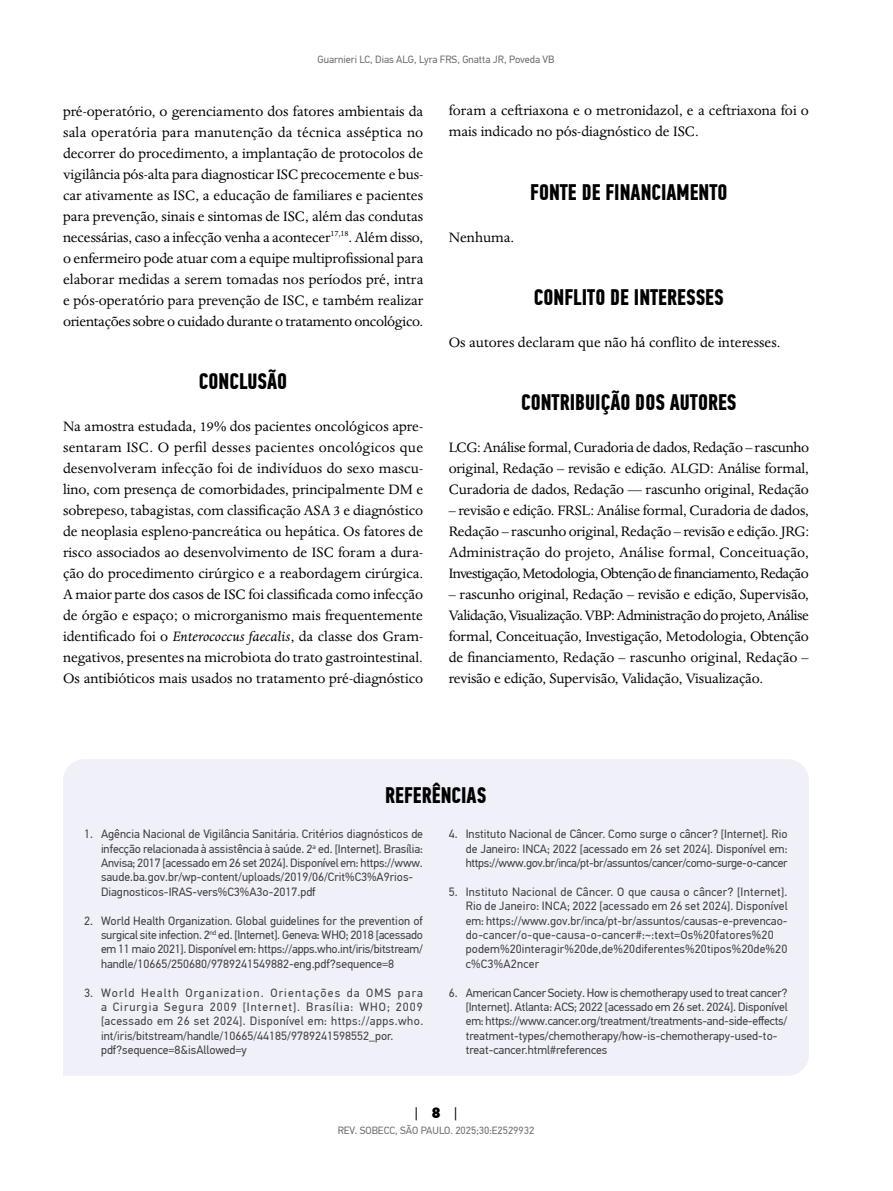
<style>
.page{position:relative;width:893px;height:1191px;background:#fff}
.page>*{position:absolute;margin:0;border:0;box-sizing:border-box;transform-origin:0 0}
.t1{font:700 22.5px "PF Din Text Comp Pro";color:#000}
.t2{font:15.75px/21px "Dante MT Std";letter-spacing:-.01em;color:#000;text-align:justify}
.t3{font:15px "PF Din Text Pro";color:#000}
.t4{font:12px/14.4px "PF Din Text Pro";color:#414042}
.t5{font:12px/14.4px "PF Din Text Pro";letter-spacing:.035em;color:#414042}
.t6{font:10.5px "PF Din Text Pro";color:#6d6e71}
.s1{font-style:italic}
.s2{font-weight:900}
</style>
<div class="page">
<div style="left:63px;top:759px;width:746px;height:316px;background:#eff0f8"></div>
<p class="t6" style="left:318px;top:53px;width:238px">Guarnieri LC, Dias ALG, Lyra FRS, Gnatta JR, Poveda VB</p>
<p class="t2" style="left:63px;top:100px;width:362px">pré-operatório, o gerenciamento dos fatores ambientais da sala operatória para manutenção da técnica asséptica no decorrer do procedimento, a implantação de protocolos de vigilância pós-alta para diagnosticar ISC precocemente e bus&shy;car ativamente as ISC, a educação de familiares e pacientes para prevenção, sinais e sintomas de ISC, além das condutas necessárias, caso a infecção venha a acontecer<sup>17,18</sup>. Além disso, o enfermeiro pode atuar com a equipe multiprofissional para elaborar medidas a serem tomadas nos períodos pré, intra e pós-operatório para prevenção de ISC, e também realizar orientações sobre o cuidado durante o tratamento oncológico.</p>
<h1 class="t1" style="left:199px;top:367px;width:90px">CONCLUSÃO</h1>
<p class="t2" style="left:63px;top:415px;width:362px">Na amostra estudada, 19% dos pacientes oncológicos apre&shy;sentaram ISC. O perfil desses pacientes oncológicos que desenvolveram infecção foi de indivíduos do sexo mascu&shy;lino, com presença de comorbidades, principalmente DM e sobrepeso, tabagistas, com classificação ASA 3 e diagnóstico de neoplasia espleno-pancreática ou hepática. Os fatores de risco associados ao desenvolvimento de ISC foram a dura&shy;ção do procedimento cirúrgico e a reabordagem cirúrgica.<br>A maior parte dos casos de ISC foi classificada como infecção de órgão e espaço; o microrganismo mais frequentemente identificado foi o <span class="s1">Enterococcus faecalis</span>, da classe dos Gram&shy;negativos, presentes na microbiota do trato gastrointestinal.<br>Os antibióticos mais usados no tratamento pré-diagnóstico</p>
<p class="t2" style="left:449px;top:100px;width:362px">foram a ceftriaxona e o metronidazol, e a ceftriaxona foi o mais indicado no pós-diagnóstico de ISC.</p>
<p class="t2" style="left:449px;top:226px;width:67px">Nenhuma.</p>
<h1 class="t1" style="left:530px;top:178px;width:199px">FONTE DE FINANCIAMENTO</h1>
<h1 class="t1" style="left:534px;top:283px;width:191px">CONFLITO DE INTERESSES</h1>
<p class="t2" style="left:449px;top:331px;width:333px">Os autores declaram que não há conflito de interesses.</p>
<h1 class="t1" style="left:521px;top:388px;width:217px">CONTRIBUIÇÃO DOS AUTORES</h1>
<p class="t2" style="left:449px;top:436px;width:362px">LCG: Análise formal, Curadoria de dados, Redação – rascunho original, Redação – revisão e edição. ALGD: Análise formal, Curadoria de dados, Redação — rascunho original, Redação</p>
<p class="t2" style="left:449px;top:499px;width:362px">– revisão e edição. FRSL: Análise formal, Curadoria de dados, Redação – rascunho original, Redação – revisão e edição. JRG:<br>Administração do projeto, Análise formal, Conceituação, Investigação, Metodologia, Obtenção de financiamento, Redação</p>
<p class="t2" style="left:449px;top:583px;width:362px">– rascunho original, Redação – revisão e edição, Supervisão, Validação, Visualização. VBP: Administração do projeto, Análise formal, Conceituação, Investigação, Metodologia, Obtenção de financiamento, Redação – rascunho original, Redação – revisão e edição, Supervisão, Validação, Visualização.</p>
<h1 class="t1" style="left:385px;top:781px;width:103px">REFERÊNCIAS</h1>
<p class="t4" style="left:101px;top:827px;width:324px;text-indent:-17px">1. Agência Nacional de Vigilância Sanitária. Critérios diagnósticos de infecção relacionada à assistência à saúde. 2<sup>a</sup> ed. [Internet]. Brasília:<br>Anvisa; 2017 [acessado em 26 set 2024]. Disponível em: https://www. saude.ba.gov.br/wp-content/uploads/2019/06/Crit%C3%A9rios-Diagnosticos-IRAS-vers%C3%A3o-2017.pdf</p>
<p class="t4" style="left:101px;top:913px;width:324px;text-align:justify;text-indent:-17px">2. World Health Organization. Global guidelines for the prevention of surgical site infection. 2<sup>nd</sup> ed. [Internet]. Geneva: WHO; 2018 [acessado em 11 maio 2021]. Disponível em: https://apps.who.int/iris/bitstream/ handle/10665/250680/9789241549882-eng.pdf?sequence=8</p>
<p class="t5" style="left:101px;top:985px;width:324px;text-indent:-17px">3. World Health Organization. Orientações da OMS para a Cirurgia Segura 2009 [Internet]. Brasília: WHO; 2009 [acessado em 26 set 2024]. Disponível em: https://apps.who. int/iris/bitstream/handle/10665/44185/9789241598552_por. pdf?sequence=8&amp;isAllowed=y</p>
<p class="t4" style="left:466px;top:827px;width:323px;text-align:justify;text-indent:-17px">4. Instituto Nacional de Câncer. Como surge o câncer? [Internet]. Rio de Janeiro: INCA; 2022 [acessado em 26 set 2024]. Disponível em: https://www.gov.br/inca/pt-br/assuntos/cancer/como-surge-o-cancer</p>
<p class="t4" style="left:466px;top:884px;width:323px;text-indent:-17px">5. Instituto Nacional de Câncer. O que causa o câncer? [Internet].<br>Rio de Janeiro: INCA; 2022 [acessado em 26 set 2024]. Disponível em: https://www.gov.br/inca/pt-br/assuntos/causas-e-prevencao&shy;do-cancer/o-que-causa-o-cancer#:~:text=Os%20fatores%20 podem%20interagir%20de,de%20diferentes%20tipos%20de%20 c%C3%A2ncer</p>
<p class="t4" style="left:466px;top:985px;width:323px;text-indent:-17px">6. American Cancer Society. How is chemotherapy used to treat cancer? [Internet]. Atlanta: ACS; 2022 [acessado em 26 set. 2024]. Disponível em: https://www.cancer.org/treatment/treatments-and-side-effects/ treatment-types/chemotherapy/how-is-chemotherapy-used-to&shy;treat-cancer.html#references</p>
<p class="t3" style="left:415px;top:1103px;width:44px">| <span class="s2">8</span> |</p>
<p class="t6" style="left:338px;top:1124px;width:198px">REV. SOBECC, SÃO PAULO. 2025;30:E2529932</p>
</div>
